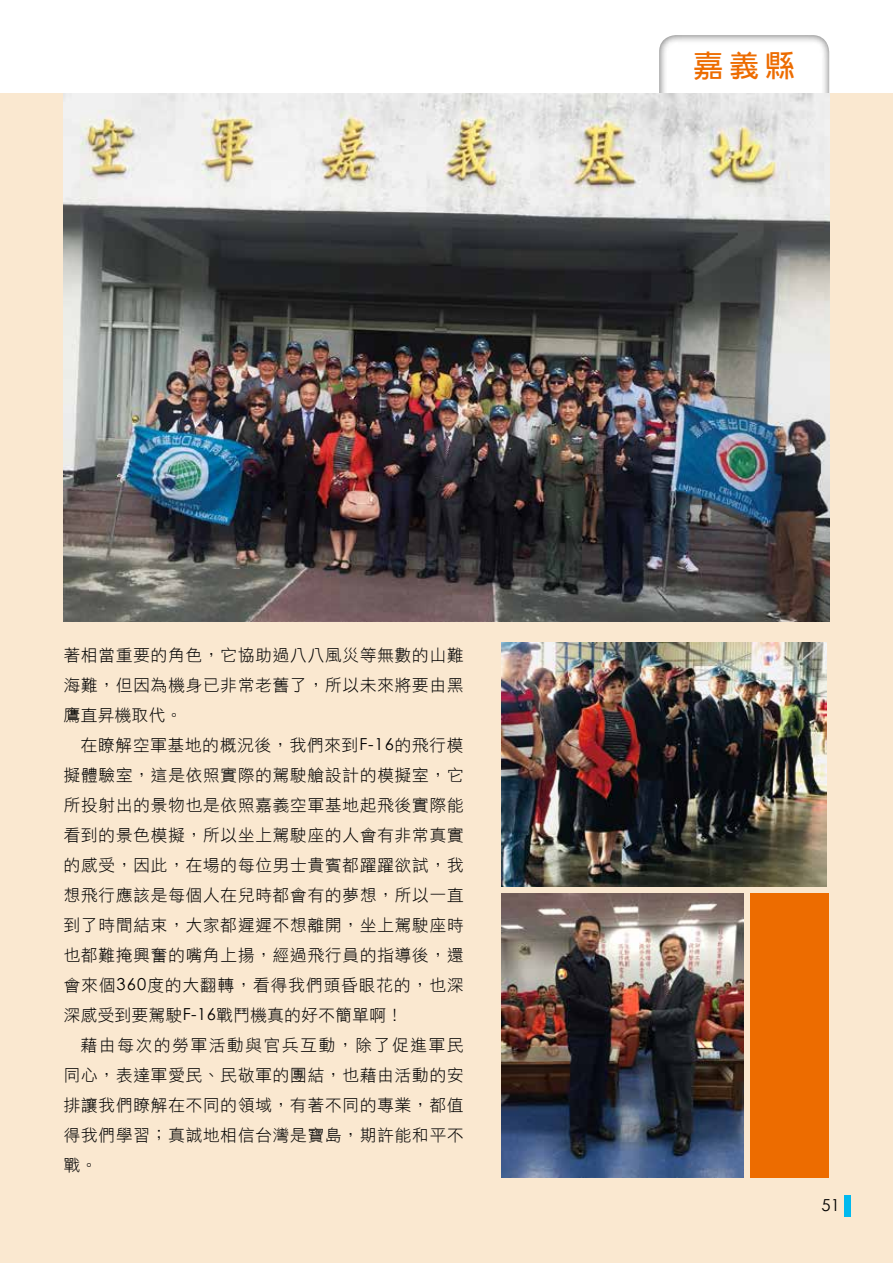
<style>
.page{position:relative;width:893px;height:1263px;background:#fff}
.page>*{position:absolute;margin:0;border:0;box-sizing:border-box;transform-origin:0 0}
.t1{font:700 30px "New Gothic";color:#ed6c00}
.t2{font:16.5px/30px "DF Hei W3 WIN BF";letter-spacing:.055em;color:#000;text-align:justify}
.t3{font:16.5px "Century Gothic";color:#000}
.s1{font-family:"Century Gothic"}
</style>
<div class="page">
<div style="left:658px;top:34px;width:174px;height:87px;background:#000;opacity:.75"></div>
<div style="left:0;top:94px;width:893px;height:1169px;background:#fae8d0"></div>
<img style="left:64px;top:94px;width:765px;height:528px">
<img style="left:501px;top:893px;width:242px;height:285px">
<img style="left:501px;top:642px;width:326px;height:244px">
<div style="left:750px;top:893px;width:79px;height:285px;background:#ed6c00"></div>
<div style="left:844px;top:1195px;width:6px;height:21px;background:#00b9ef"></div>
<p class="t2" style="left:64px;top:640px;width:401px">著相當重要的角色，它協助過八八風災等無數的山難海難，但因為機身已非常老舊了，所以未來將要由黑鷹直昇機取代。</p>
<p class="t2" style="left:64px;top:730px;width:401px;text-indent:17px">在瞭解空軍基地的概況後，我們來到<span class="s1">F-16</span>的飛行模擬體驗室，這是依照實際的駕駛艙設計的模擬室，它所投射出的景物也是依照嘉義空軍基地起飛後實際能看到的景色模擬，所以坐上駕駛座的人會有非常真實的感受，因此，在場的每位男士貴賓都躍躍欲試，我想飛行應該是每個人在兒時都會有的夢想，所以一直到了時間結束，大家都遲遲不想離開，坐上駕駛座時也都難掩興奮的嘴角上揚，經過飛行員的指導後，還會來個<span class="s1">360</span>度的大翻轉，看得我們頭昏眼花的，也深深感受到要駕駛<span class="s1">F-16</span>戰鬥機真的好不簡單啊！</p>
<p class="t2" style="left:64px;top:1030px;width:401px;text-indent:17px">藉由每次的勞軍活動與官兵互動，除了促進軍民同心，表達軍愛民、民敬軍的團結，也藉由活動的安排讓我們瞭解在不同的領域，有著不同的專業，都值得我們學習；真誠地相信台灣是寶島，期許能和平不戰。</p>
<h1 class="t1" style="left:693px;top:51px;width:103px">嘉義縣</h1>
<p class="t3" style="left:821px;top:1194px;width:20px">51</p>
</div>
